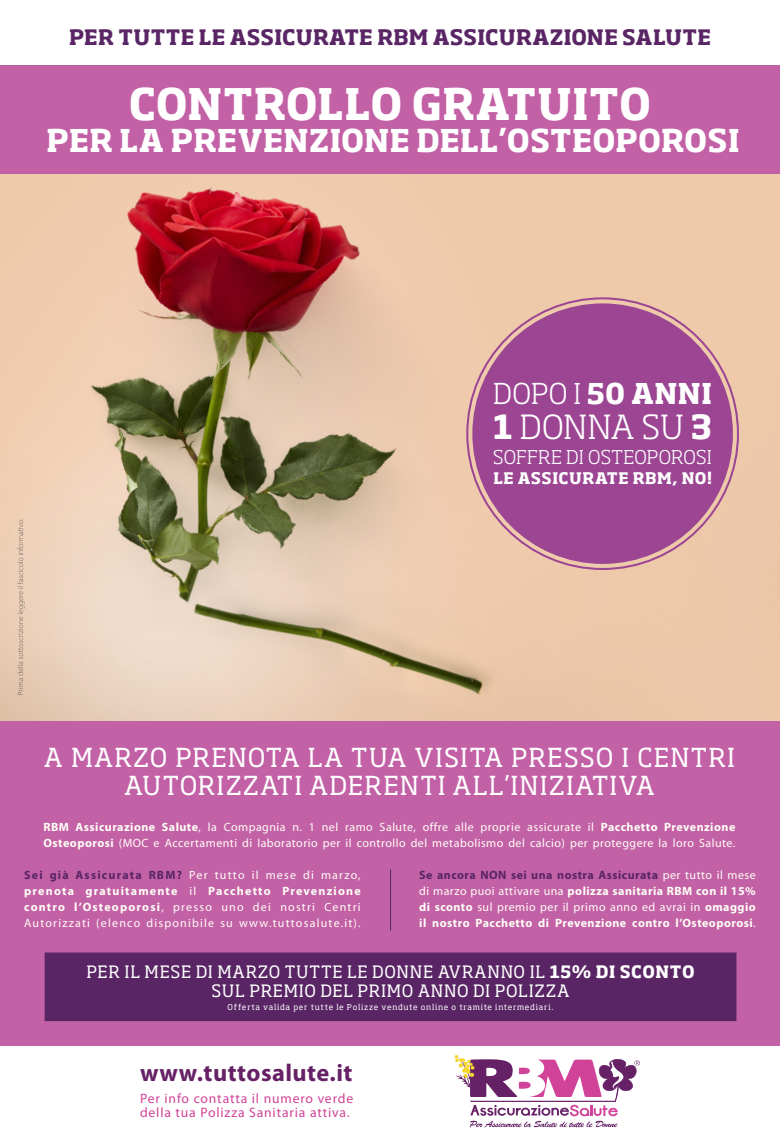
<style>
.page{position:relative;width:780px;height:1140px;background:#fff}
.page>*{position:absolute;margin:0;border:0;box-sizing:border-box;transform-origin:0 0}
.t1{font:700 43px "Soho Std";letter-spacing:.015em;color:#fff}
.t2{font:300 32.8px "Soho Std";letter-spacing:.005em;color:#fff}
.t3{font:700 31px "Soho Std";letter-spacing:.01em;color:#fff}
.t4{font:700 28.3px "Soho Std";letter-spacing:.015em;color:#fff}
.t5{font:25.8px/28px "Soho Std";letter-spacing:.045em;color:#fff;text-align:center}
.t6{font:700 24.4px "Myriad Pro";letter-spacing:.02em;color:#662166}
.t7{font:700 21px "Soho Std";letter-spacing:.015em;color:#592565}
.t8{font:300 18.8px "Soho Std";letter-spacing:.015em;color:#fff}
.t9{font:16.9px "Soho Std";letter-spacing:.045em;color:#fff}
.t10{font:700 15.8px "Soho Std";letter-spacing:.04em;color:#fff}
.t11{font:13.7px/14.5px "Myriad Pro";letter-spacing:.06em;color:#d04398}
.t12{font:12px/16px "Myriad Pro";letter-spacing:.04em;color:#fffef6}
.t13{font:700 12px/16px "Myriad Pro";letter-spacing:.04em;color:#fffef6;text-align:justify}
.t14{font:8px "Soho Std";letter-spacing:.1em;color:#fff}
.s1{font-weight:300}
.s2{font-weight:700}
.s3{font-weight:700;color:#592565}
.s4{color:#592565}
.s5{font-weight:400}
</style>
<div class="page">
<img style="left:0;top:174px;width:780px;height:547px">
<div style="left:0;top:65px;width:780px;height:109px;background:#c361a6"></div>
<svg style="left:17px;top:519px;width:8px;height:175px"></svg>
<svg style="left:454px;top:1055px;width:186px;height:72px"></svg>
<div style="left:472px;top:303px;width:260px;height:261px;background:#9b4593;border-radius:50%"></div>
<div style="left:0;top:721px;width:780px;height:324px;background:#c361a6"></div>
<div style="left:45px;top:952px;width:691px;height:69px;background:#592565;border:2px solid #592565"></div>
<hr style="left:390px;top:869px;width:1px;height:61px;background:#592565">
<p class="t7" style="left:69px;top:23px;width:643px">PER TUTTE LE ASSICURATE RBM ASSICURAZIONE SALUTE</p>
<p class="t1" style="left:129px;top:76px;width:524px">CONTROLLO GRATUITO</p>
<p class="t3" style="left:47px;top:120px;width:694px">PER LA PREVENZIONE DELL’OSTEOPOROSI</p>
<p class="t4" style="left:493px;top:375px;width:220px"><span class="s1">DOPO I</span> 50 ANNI</p>
<p class="t2" style="left:493px;top:406px;width:220px"><span class="s2">1</span> DONNA SU <span class="s2">3</span></p>
<p class="t8" style="left:493px;top:445px;width:220px">SOFFRE DI OSTEOPOROSI</p>
<p class="t10" style="left:493px;top:468px;width:220px">LE ASSICURATE RBM, NO!</p>
<p class="t5" style="left:44px;top:743px;width:692px">A MARZO PRENOTA LA TUA VISITA PRESSO I CENTRI<br>AUTORIZZATI ADERENTI ALL’INIZIATIVA</p>
<p class="t12" style="left:44px;top:819px;width:693px"><span class="s2">RBM Assicurazione Salute</span>, la Compagnia n. 1 nel ramo Salute, offre alle proprie assicurate il <span class="s2">Pacchetto Prevenzione<br>Osteoporosi</span> (MOC e Accertamenti di laboratorio per il controllo del metabolismo del calcio) per proteggere la loro Salute.</p>
<p class="t12" style="left:24px;top:866px;width:338px;text-align:justify"><span class="s3">Sei già Assicurata RBM?</span> Per tutto il mese di marzo, <span class="s2">prenota gratuitamente</span> il <span class="s2">Pacchetto Prevenzione contro l’Osteoporosi</span>, presso uno dei nostri Centri Autorizzati (elenco disponibile su www.tuttosalute.it).</p>
<p class="t13" style="left:419px;top:866px;width:338px"><span class="s4">Se ancora NON sei una nostra Assicurata</span> <span class="s5">per tutto il mese di marzo puoi attivare una</span> polizza sanitaria RBM con il 15% di sconto <span class="s5">sul premio per il primo anno ed avrai in</span> omaggio il nostro Pacchetto di Prevenzione contro l’Osteoporosi<span class="s5">.</span></p>
<p class="t9" style="left:86px;top:961px;width:609px">PER IL MESE DI MARZO TUTTE LE DONNE AVRANNO IL <span class="s2">15% DI SCONTO</span></p>
<p class="t9" style="left:211px;top:980px;width:359px">SUL PREMIO DEL PRIMO ANNO DI POLIZZA</p>
<p class="t14" style="left:228px;top:1001px;width:327px">Offerta valida per tutte le Polizze vendute online o tramite intermediari.</p>
<p class="t6" style="left:140px;top:1056px;width:214px">www.tuttosalute.it</p>
<p class="t11" style="left:140px;top:1090px;width:215px">Per info contatta il numero verde della tua Polizza Sanitaria attiva.</p>
</div>
